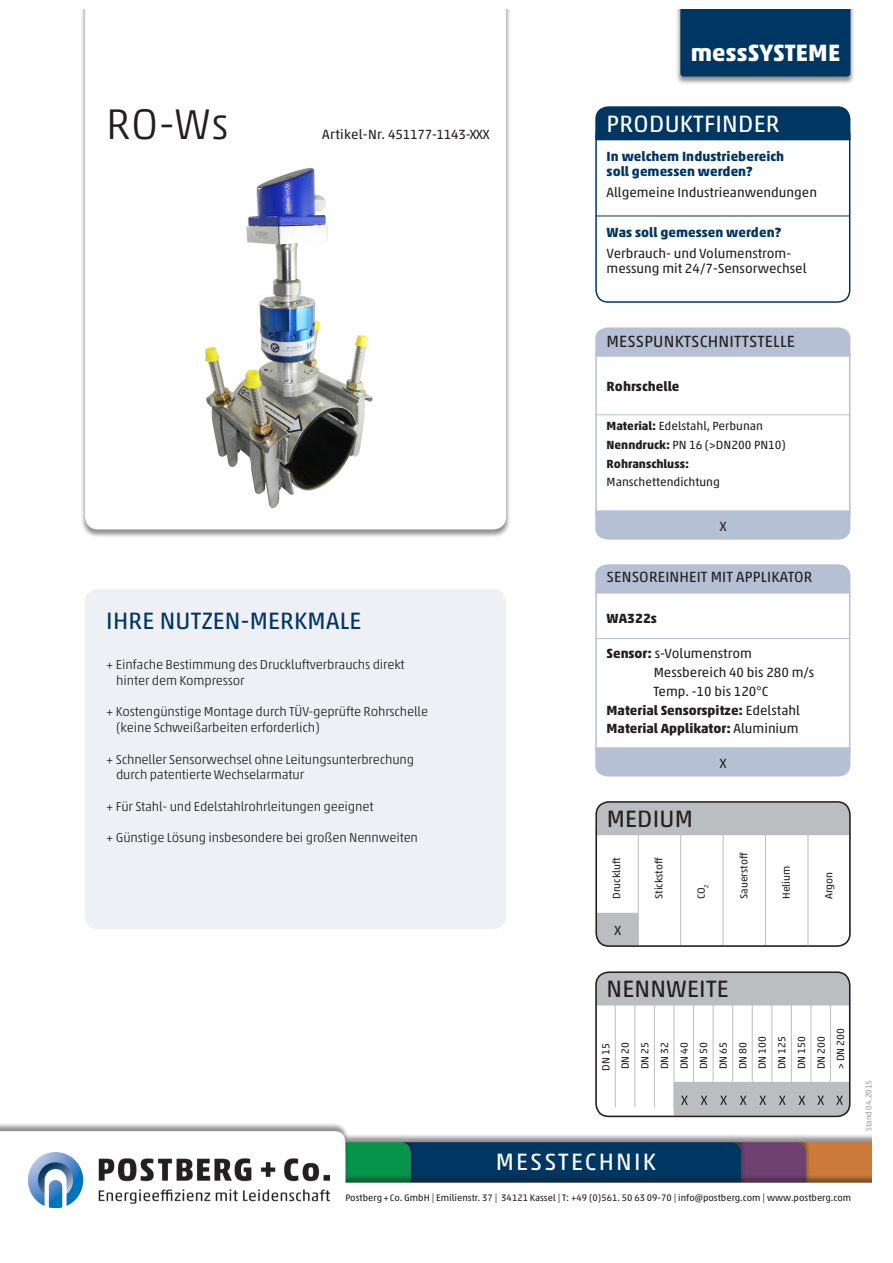
<style>
.page{position:relative;width:893px;height:1263px;background:#fff}
.page>*{position:absolute;margin:0;border:0;box-sizing:border-box;transform-origin:0 0}
.t1{font:300 43.5px "Akko Pro";color:#231f20}
.t2{font:24px "Akko Pro";letter-spacing:.01em;color:#003662}
.t3{font:24px "Akko Pro";letter-spacing:.01em;color:#231f20}
.t4{font:24px "Akko Pro";letter-spacing:.01em;color:#fff}
.t5{font:24px "Akko Pro";letter-spacing:.09em;color:#fff}
.t6{font:700 24px "Akko Pro";letter-spacing:.01em;color:#fff}
.t7{font:16.5px "Akko Pro";letter-spacing:.01em;color:#231f20}
.t8{font:15px "Akko Pro";letter-spacing:.01em;color:#231f20}
.t9{font:13.5px "Akko Pro";color:#231f20}
.t10{font:700 13.5px "Akko Pro";color:#231f20}
.t11{font:700 13.5px "Akko Pro";letter-spacing:.005em;color:#003662}
.t12{font:13.5px "Akko Pro";letter-spacing:-.02em;color:#231f20}
.t13{font:300 13.2px "Akko Pro";letter-spacing:-.01em;color:#231f20}
.t14{font:12px "Akko Pro";color:#231f20}
.t15{font:700 12px "Akko Pro";color:#231f20}
.t16{font:10.5px "Akko Pro";color:#231f20}
.t17{font:9.6px "Akko Pro";color:#231f20}
.t18{font:300 8.25px "Akko Pro";color:#808285}
.s1{font-weight:700}
.s2{font-weight:400}
</style>
<div class="page">
<div style="left:0;top:1122px;width:893px;height:141px;background:#231f20;opacity:.5"></div>
<svg style="left:0;top:1131px;width:872px;height:132px"></svg>
<div style="left:872px;top:279px;width:21px;height:984px;background:#fff"></div>
<div style="left:80px;top:0;width:431px;height:538px;background:#231f20;opacity:.5"></div>
<svg style="left:85px;top:9px;width:421px;height:520px"></svg>
<div style="left:676px;top:0;width:179px;height:85px;background:#231f20;opacity:.5"></div>
<div style="left:680px;top:9px;width:170px;height:68px;background:#003662"></div>
<div style="left:0;top:0;width:893px;height:9px;background:#fff"></div>
<div style="left:595px;top:106px;width:255px;height:34px;background:#003662"></div>
<div style="left:595px;top:122px;width:255px;height:181px;border:2px solid #003662;border-radius:12px"></div>
<hr style="left:596px;top:216px;width:254px;height:1px;background:#003662">
<div style="left:85px;top:589px;width:421px;height:340px;background:#eef0f5;border-radius:13px"></div>
<svg style="left:595px;top:510px;width:255px;height:30px;background:#b8c2d6"></svg>
<svg style="left:595px;top:327px;width:255px;height:30px;background:#b8c2d6"></svg>
<hr style="left:596px;top:414px;width:254px;height:1px;background:#b6c0d5">
<svg style="left:598px;top:913px;width:41px;height:33px"></svg>
<div style="left:598px;top:802px;width:250px;height:33px;background:#bcbdc0"></div>
<hr style="left:638px;top:831px;width:1px;height:106px;background:#bcbdc0">
<hr style="left:680px;top:831px;width:1px;height:114px;background:#bcbdc0">
<hr style="left:723px;top:831px;width:1px;height:114px;background:#bcbdc0">
<hr style="left:765px;top:831px;width:1px;height:114px;background:#bcbdc0">
<div style="left:595px;top:801px;width:256px;height:146px;border:2px solid #231f20;border-radius:13px"></div>
<hr style="left:808px;top:831px;width:1px;height:114px;background:#bcbdc0">
<hr style="left:830px;top:1001px;width:1px;height:115px;background:#bcbdc0">
<hr style="left:811px;top:1001px;width:1px;height:115px;background:#bcbdc0">
<hr style="left:791px;top:1001px;width:1px;height:115px;background:#bcbdc0">
<hr style="left:771px;top:1001px;width:1px;height:115px;background:#bcbdc0">
<hr style="left:752px;top:1001px;width:1px;height:115px;background:#bcbdc0">
<hr style="left:732px;top:1005px;width:1px;height:111px;background:#bcbdc0">
<div style="left:598px;top:972px;width:252px;height:33px;background:#bcbdc0"></div>
<div style="left:595px;top:971px;width:255px;height:146px;border:2px solid #231f20;border-radius:13px"></div>
<hr style="left:634px;top:1001px;width:1px;height:106px;background:#bcbdc0">
<hr style="left:674px;top:1001px;width:1px;height:106px;background:#bcbdc0">
<hr style="left:615px;top:1001px;width:1px;height:106px;background:#bcbdc0">
<hr style="left:654px;top:1001px;width:1px;height:106px;background:#bcbdc0">
<hr style="left:693px;top:1001px;width:1px;height:106px;background:#bcbdc0">
<hr style="left:713px;top:1001px;width:1px;height:106px;background:#bcbdc0">
<div style="left:595px;top:747px;width:255px;height:29px;background:#b6c0d5"></div>
<svg style="left:595px;top:564px;width:255px;height:30px;background:#b8c2d6"></svg>
<hr style="left:596px;top:638px;width:254px;height:1px;background:#b6c0d5">
<img style="left:29px;top:1152px;width:300px;height:56px">
<svg style="left:674px;top:1082px;width:176px;height:34px;background:#b4b4b7"></svg>
<img style="left:190px;top:155px;width:191px;height:358px">
<p class="t1" style="left:106px;top:98px;width:124px">RO-Ws</p>
<p class="t12" style="left:322px;top:126px;width:169px">Artikel-Nr. 451177-1143-XXX</p>
<p class="t6" style="left:691px;top:37px;width:151px">messSYSTEME</p>
<p class="t4" style="left:607px;top:109px;width:174px">PRODUKTFINDER</p>
<p class="t11" style="left:607px;top:148px;width:179px">In welchem Industriebereich</p>
<p class="t11" style="left:607px;top:163px;width:148px">soll gemessen werden?</p>
<p class="t9" style="left:607px;top:184px;width:212px">Allgemeine Industrieanwendungen</p>
<p class="t11" style="left:607px;top:224px;width:176px">Was soll gemessen werden?</p>
<p class="t9" style="left:607px;top:245px;width:186px">Verbrauch- und Volumenstrom-</p>
<p class="t9" style="left:607px;top:261px;width:201px">messung mit 24/7-Sensorwechsel</p>
<p class="t2" style="left:106px;top:606px;width:257px">IHRE NUTZEN-MERKMALE</p>
<p class="t13" style="left:106px;top:656px;width:300px">+ Einfache Bestimmung des Druckluftverbrauchs direkt</p>
<p class="t13" style="left:116px;top:672px;width:130px">hinter dem Kompressor</p>
<p class="t13" style="left:106px;top:704px;width:323px">+ Kostengünstige Montage durch TÜV-geprüfte Rohrschelle</p>
<p class="t13" style="left:116px;top:719px;width:205px">(keine Schweißarbeiten erforderlich)</p>
<p class="t13" style="left:106px;top:751px;width:309px">+ Schneller Sensorwechsel ohne Leitungsunterbrechung</p>
<p class="t13" style="left:116px;top:767px;width:190px">durch patentierte Wechselarmatur</p>
<p class="t13" style="left:106px;top:798px;width:269px">+ Für Stahl- und Edelstahlrohrleitungen geeignet</p>
<p class="t13" style="left:106px;top:830px;width:313px">+ Günstige Lösung insbesondere bei großen Nennweiten</p>
<p class="t7" style="left:607px;top:331px;width:190px">MESSPUNKTSCHNITTSTELLE</p>
<p class="t10" style="left:607px;top:378px;width:74px">Rohrschelle</p>
<p class="t14" style="left:607px;top:419px;width:158px"><span class="s1">Material:</span> Edelstahl, Perbunan</p>
<p class="t14" style="left:607px;top:437px;width:181px"><span class="s1">Nenndruck:</span> PN 16 (&gt;DN200 PN10)</p>
<p class="t15" style="left:607px;top:456px;width:84px">Rohranschluss:</p>
<p class="t14" style="left:607px;top:475px;width:115px">Manschettendichtung</p>
<p class="t9" style="left:720px;top:518px;width:8px">X</p>
<p class="t8" style="left:607px;top:568px;width:207px">SENSOREINHEIT MIT APPLIKATOR</p>
<p class="t10" style="left:607px;top:610px;width:52px">WA322s</p>
<p class="t9" style="left:607px;top:645px;width:147px"><span class="s1">Sensor:</span> s-Volumenstrom</p>
<p class="t9" style="left:654px;top:664px;width:162px">Messbereich 40 bis 280 m/s</p>
<p class="t9" style="left:653px;top:683px;width:116px">Temp. -10 bis 120°C</p>
<p class="t10" style="left:607px;top:702px;width:195px">Material Sensorspitze: <span class="s2">Edelstahl</span></p>
<p class="t10" style="left:607px;top:720px;width:194px">Material Applikator: <span class="s2">Aluminium</span></p>
<p class="t9" style="left:720px;top:755px;width:8px">X</p>
<p class="t3" style="left:607px;top:804px;width:88px">MEDIUM</p>
<p class="t16" style="left:610px;top:899px;width:44px;rotate:-90deg">Druckluft</p>
<p class="t16" style="left:652px;top:899px;width:43px;rotate:-90deg">Stickstoff</p>
<p class="t16" style="left:695px;top:899px;width:17px;rotate:-90deg">CO<sub>2</sub></p>
<p class="t9" style="left:614px;top:922px;width:8px">X</p>
<p class="t16" style="left:737px;top:899px;width:48px;rotate:-90deg">Sauerstoff</p>
<p class="t16" style="left:780px;top:899px;width:35px;rotate:-90deg">Helium</p>
<p class="t16" style="left:822px;top:899px;width:29px;rotate:-90deg">Argon</p>
<p class="t3" style="left:607px;top:974px;width:124px">NENNWEITE</p>
<p class="t16" style="left:599px;top:1070px;width:29px;rotate:-90deg">DN 15</p>
<p class="t16" style="left:619px;top:1069px;width:29px;rotate:-90deg">DN 20</p>
<p class="t16" style="left:639px;top:1069px;width:29px;rotate:-90deg">DN 25</p>
<p class="t16" style="left:658px;top:1069px;width:29px;rotate:-90deg">DN 32</p>
<p class="t16" style="left:678px;top:1069px;width:29px;rotate:-90deg">DN 40</p>
<p class="t16" style="left:697px;top:1069px;width:29px;rotate:-90deg">DN 50</p>
<p class="t16" style="left:717px;top:1069px;width:29px;rotate:-90deg">DN 65</p>
<p class="t16" style="left:736px;top:1069px;width:29px;rotate:-90deg">DN 80</p>
<p class="t16" style="left:756px;top:1069px;width:35px;rotate:-90deg">DN 100</p>
<p class="t16" style="left:775px;top:1069px;width:35px;rotate:-90deg">DN 125</p>
<p class="t16" style="left:795px;top:1069px;width:35px;rotate:-90deg">DN 150</p>
<p class="t16" style="left:815px;top:1069px;width:35px;rotate:-90deg">DN 200</p>
<p class="t16" style="left:834px;top:1069px;width:43px;rotate:-90deg">&gt; DN 200</p>
<h2 class="t5" style="left:496px;top:1147px;width:161px">MESSTECHNIK</h2>
<p class="t17" style="left:345px;top:1191px;width:507px">Postberg+Co. GmbH | Emilienstr. 37 | 34121 Kassel | T: +49 (0)561. 50 63 09-70 | info@postberg.com | www.postberg.com</p>
<p class="t18" style="left:864px;top:1131px;width:53px;rotate:-90deg">Stand 04.2015</p>
</div>
